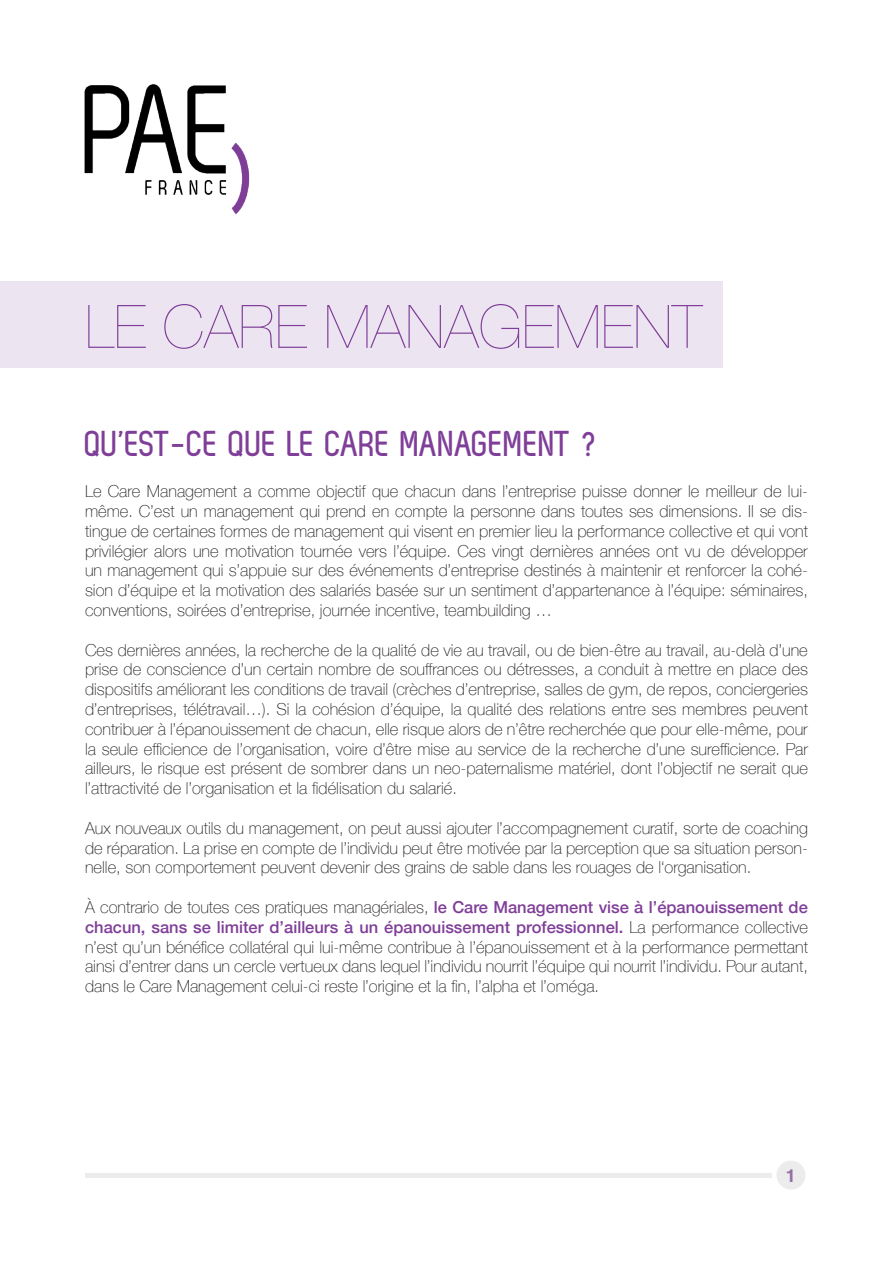
<style>
.page{position:relative;width:893px;height:1263px;background:#fff}
.page>*{position:absolute;margin:0;border:0;box-sizing:border-box;transform-origin:0 0}
.t1{font:200 60px "Helvetica Neue";color:#7f3e98}
.t2{font:700 36px "Zag";color:#7f3e98}
.t3{font:700 18px "Helvetica";color:#946fa4}
.t4{font:100 16.5px/19.8px "Helvetica Neue";color:#231f20;text-align:justify}
.s1{font-weight:500;color:#7f3e98}
</style>
<div class="page">
<div style="left:0;top:281px;width:723px;height:87px;background:#ece5f1"></div>
<img style="left:84px;top:84px;width:166px;height:131px">
<hr style="left:85px;top:1174px;width:723px;height:4px;background:#ebeceb">
<div style="left:774px;top:1158px;width:34px;height:34px;background:#ebeceb;border-radius:50%"></div>
<div style="left:772px;top:1156px;width:38px;height:38px;border:4px solid #fff;border-radius:50%"></div>
<h1 class="t1" style="left:85px;top:280px;width:619px">LE CARE MANAGEMENT</h1>
<h2 class="t2" style="left:85px;top:423px;width:514px">QU’EST-CE QUE LE CARE MANAGEMENT ?</h2>
<p class="t4" style="left:85px;top:481px;width:724px">Le Care Management a comme objectif que chacun dans l’entreprise puisse donner le meilleur de lui&shy;même. C’est un management qui prend en compte la personne dans toutes ses dimensions. Il se dis&shy;tingue de certaines formes de management qui visent en premier lieu la performance collective et qui vont privilégier alors une motivation tournée vers l’équipe. Ces vingt dernières années ont vu de développer un management qui s’appuie sur des événements d’entreprise destinés à maintenir et renforcer la cohé&shy;sion d’équipe et la motivation des salariés basée sur un sentiment d’appartenance à l’équipe: séminaires, conventions, soirées d’entreprise, journée incentive, teambuilding …</p>
<p class="t4" style="left:85px;top:639px;width:724px">Ces dernières années, la recherche de la qualité de vie au travail, ou de bien-être au travail, au-delà d’une prise de conscience d’un certain nombre de souffrances ou détresses, a conduit à mettre en place des dispositifs améliorant les conditions de travail (crèches d’entreprise, salles de gym, de repos, conciergeries d’entreprises, télétravail…). Si la cohésion d’équipe, la qualité des relations entre ses membres peuvent contribuer à l’épanouissement de chacun, elle risque alors de n’être recherchée que pour elle-même, pour la seule efficience de l’organisation, voire d’être mise au service de la recherche d’une surefficience. Par ailleurs, le risque est présent de sombrer dans un neo-paternalisme matériel, dont l’objectif ne serait que l’attractivité de l’organisation et la fidélisation du salarié.</p>
<p class="t4" style="left:85px;top:817px;width:724px">Aux nouveaux outils du management, on peut aussi ajouter l’accompagnement curatif, sorte de coaching de réparation. La prise en compte de l’individu peut être motivée par la perception que sa situation person&shy;nelle, son comportement peuvent devenir des grains de sable dans les rouages de l‘organisation.</p>
<p class="t4" style="left:85px;top:896px;width:724px">À contrario de toutes ces pratiques managériales, <span class="s1">le Care Management vise à l’épanouissement de chacun, sans se limiter d’ailleurs à un épanouissement professionnel.</span> La performance collective n’est qu’un bénéfice collatéral qui lui-même contribue à l’épanouissement et à la performance permettant ainsi d’entrer dans un cercle vertueux dans lequel l’individu nourrit l’équipe qui nourrit l’individu. Pour autant, dans le Care Management celui-ci reste l’origine et la fin, l’alpha et l’oméga.</p>
<p class="t3" style="left:786px;top:1161px;width:12px">1</p>
</div>
